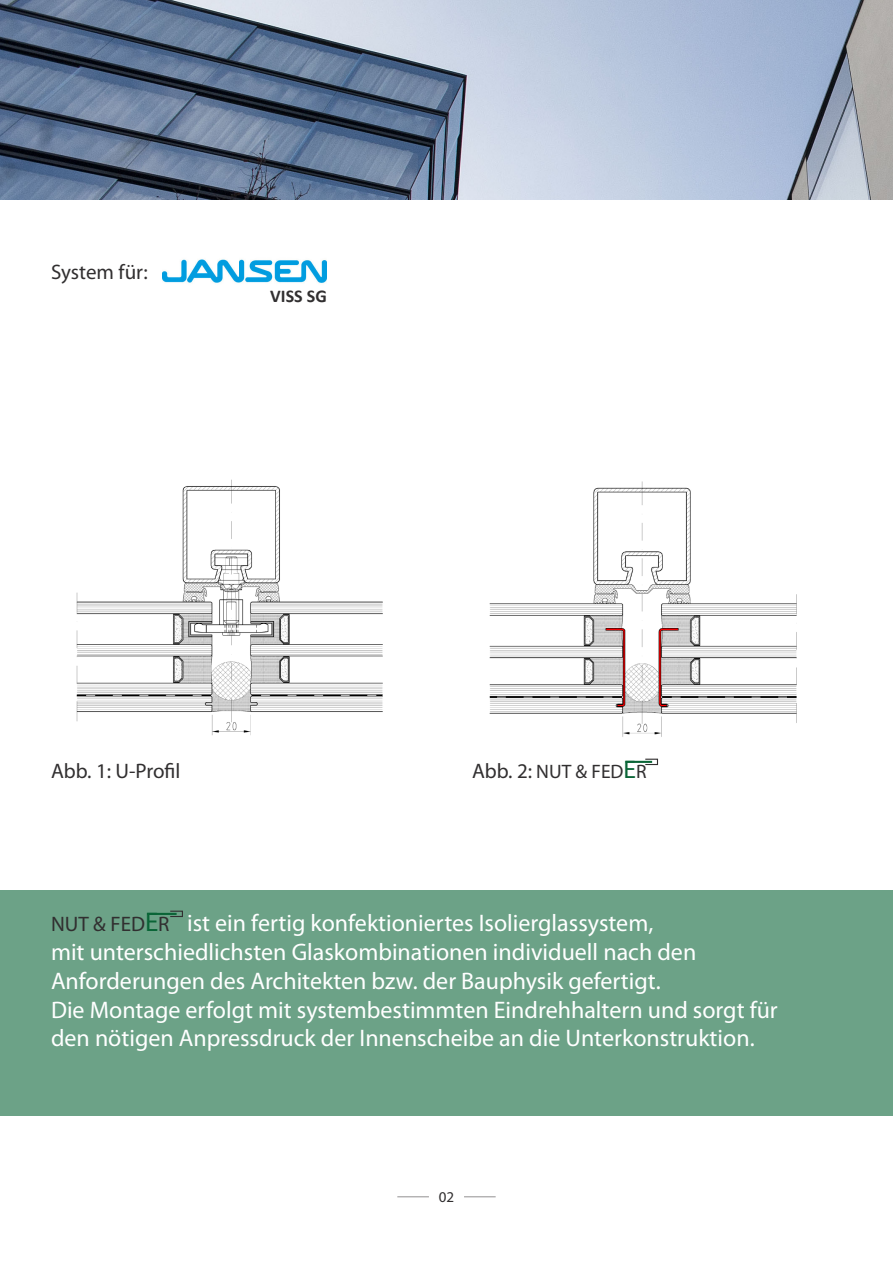
<style>
.page{position:relative;width:893px;height:1263px;background:#fff}
.page>*{position:absolute;margin:0;border:0;box-sizing:border-box;transform-origin:0 0}
.t1{font:24px/28.8px "Myriad Pro";color:#fff}
.t2{font:21px "Myriad Pro";color:#312f30}
.t3{font:19.5px "Myriad Pro";color:#312f30}
.t4{font:700 18px "Calibri";color:#312f30}
.t5{font:15px "Myriad Pro";color:#312f30}
.s1{font-size:21px}
.s2{font-size:25.5px;color:#0a6537}
.s3{font-size:21px;color:#312f30}
.s4{font-size:27px;color:#0a6537}
</style>
<div class="page">
<img style="left:76px;top:479px;width:307px;height:257px">
<img style="left:489px;top:481px;width:308px;height:256px">
<hr style="left:397px;top:1196px;width:32px;height:1px;background:#231f20">
<hr style="left:464px;top:1196px;width:32px;height:1px;background:#231f20">
<img style="left:163px;top:259px;width:164px;height:24px">
<img style="left:0;top:0;width:893px;height:199px">
<div style="left:645px;top:759px;width:13px;height:6px;border:1px solid #312f30"></div>
<hr style="left:625px;top:761px;width:27px;height:2px;background:#0a6537">
<div style="left:0;top:890px;width:893px;height:225px;background:#6ca287"></div>
<div style="left:170px;top:911px;width:13px;height:6px;border:1px solid #312f30"></div>
<hr style="left:147px;top:913px;width:30px;height:2px;background:#0a6537">
<p class="t2" style="left:51px;top:259px;width:98px">System für:</p>
<p class="t4" style="left:270px;top:284px;width:58px">VISS SG</p>
<p class="t2" style="left:51px;top:758px;width:131px">Abb. 1: U-Profil</p>
<p class="t3" style="left:472px;top:760px;width:176px"><span class="s1">Abb. 2:</span> NUT &amp; FED<span class="s2">E</span>R</p>
<p class="t1" style="left:51px;top:908px;width:728px"><span class="s3">NUT &amp; FED</span><span class="s4">E</span><span class="s3">R</span> ist ein fertig konfektioniertes Isolierglassystem,<br>mit unterschiedlichsten Glaskombinationen individuell nach den Anforderungen des Architekten bzw. der Bauphysik gefertigt.<br>Die Montage erfolgt mit systembestimmten Eindrehhaltern und sorgt für den nötigen Anpressdruck der Innenscheibe an die Unterkonstruktion.</p>
<p class="t5" style="left:439px;top:1187px;width:17px">02</p>
</div>
